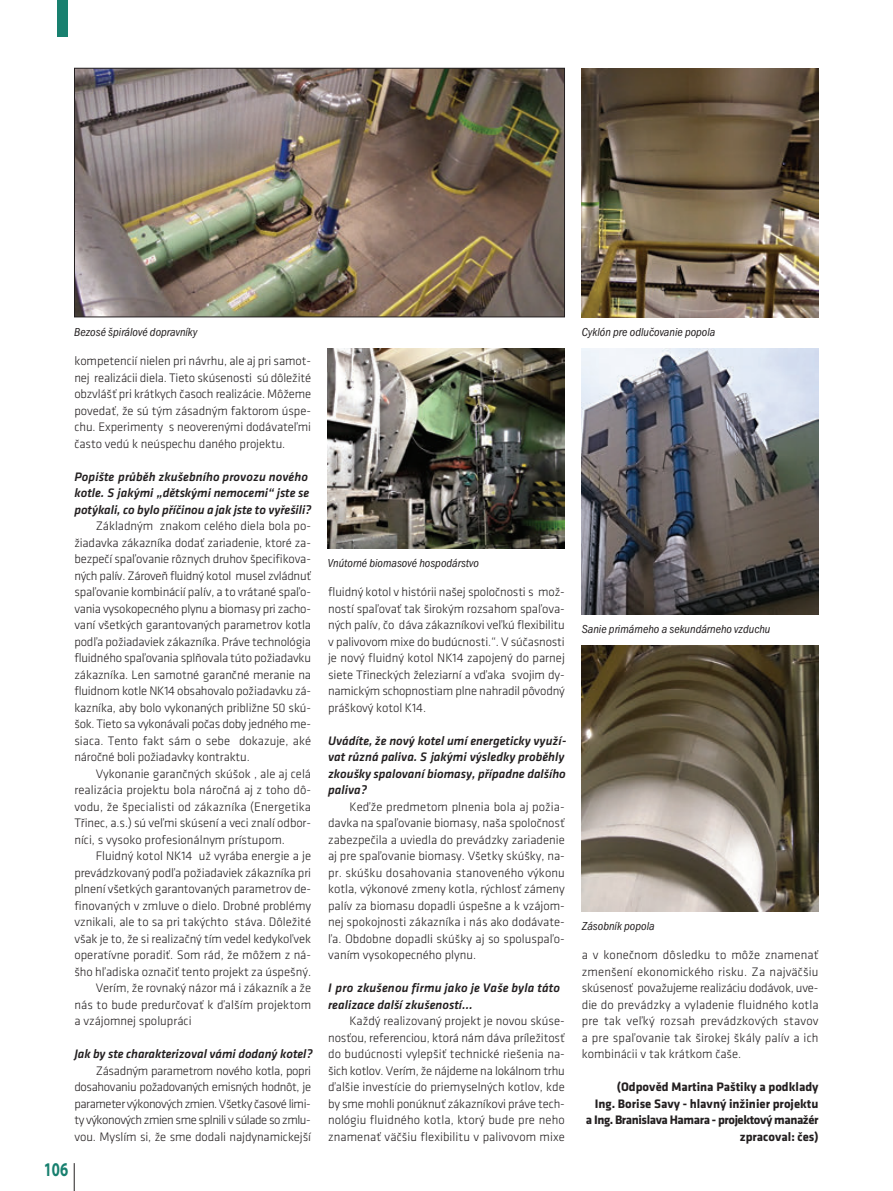
<style>
.page{position:relative;width:893px;height:1191px;background:#fff}
.page>*{position:absolute;margin:0;border:0;box-sizing:border-box;transform-origin:0 0}
.t1{font:700 semi-expanded 19.5px "Myriad Pro";color:#18806f;scale:.7 1}
.t2{font:300 12.75px/16.5px "Klavika";color:#231f20;text-align:justify}
.t3{font:italic 500 12.75px/16.5px "Klavika";color:#231f20}
.t4{font:700 12.75px/16.5px "Klavika";color:#231f20;text-align:right}
.t5{font:12px "Franklin Got Itc TOT Boo Con Ita";color:#231f20}
</style>
<div class="page">
<svg style="left:74px;top:1163px;width:1px;height:28px"></svg>
<div style="left:57px;top:0;width:11px;height:37px;background:#18806f"></div>
<img style="left:582px;top:68px;width:236px;height:249px">
<img style="left:582px;top:349px;width:236px;height:265px">
<img style="left:582px;top:646px;width:237px;height:265px">
<img style="left:328px;top:349px;width:237px;height:199px">
<img style="left:76px;top:70px;width:487px;height:245px">
<div style="left:74px;top:68px;width:491px;height:249px;border:1px solid #231f20"></div>
<p class="t5" style="left:74px;top:325px;width:125px">Bezosé špirálové dopravníky</p>
<p class="t2" style="left:74px;top:354px;width:238px">kompetencií nielen pri návrhu, ale aj pri samot&shy;nej realizácii diela. Tieto skúsenosti sú dôležité obzvlášť pri krátkych časoch realizácie. Môžeme povedať, že sú tým zásadným faktorom úspe&shy;chu. Experimenty s neoverenými dodávateľmi často vedú k neúspechu daného projektu.</p>
<p class="t3" style="left:74px;top:468px;width:239px">Popište průběh zkušebního provozu nového kotle. S jakými „dětskými nemocemi“ jste se potýkali, co bylo příčinou a jak jste to vyřešili?</p>
<p class="t2" style="left:74px;top:519px;width:238px;text-indent:21px">Základným znakom celého diela bola po&shy;žiadavka zákazníka dodať zariadenie, ktoré za&shy;bezpečí spaľovanie rôznych druhov špecifikova&shy;ných palív. Zároveň fluidný kotol musel zvládnuť spaľovanie kombinácií palív, a to vrátané spaľo&shy;vania vysokopecného plynu a biomasy pri zacho&shy;vaní všetkých garantovaných parametrov kotla podľa požiadaviek zákazníka. Práve technológia fluidného spaľovania splňovala túto požiadavku zákazníka. Len samotné garančné meranie na fluidnom kotle NK14 obsahovalo požiadavku zá&shy;kazníka, aby bolo vykonaných približne 50 skú&shy;šok. Tieto sa vykonávali počas doby jedného me&shy;siaca. Tento fakt sám o sebe dokazuje, aké náročné boli požiadavky kontraktu.</p>
<p class="t2" style="left:74px;top:766px;width:238px;text-indent:21px">Vykonanie garančných skúšok , ale aj celá realizácia projektu bola náročná aj z toho dô&shy;vodu, že špecialisti od zákazníka (Energetika Třinec, a.s.) sú veľmi skúsení a veci znalí odbor&shy;níci, s vysoko profesionálnym prístupom.</p>
<p class="t2" style="left:96px;top:849px;width:217px">Fluidný kotol NK14 už vyrába energie a je</p>
<p class="t2" style="left:74px;top:865px;width:238px">prevádzkovaný podľa požiadaviek zákazníka pri</p>
<p class="t2" style="left:74px;top:882px;width:238px">plnení všetkých garantovaných parametrov de-</p>
<p class="t2" style="left:74px;top:898px;width:238px">finovaných v zmluve o dielo. Drobné problémy</p>
<p class="t2" style="left:74px;top:915px;width:238px">vznikali, ale to sa pri takýchto stáva. Dôležité</p>
<p class="t2" style="left:74px;top:931px;width:238px">však je to, že si realizačný tím vedel kedykoľvek</p>
<p class="t2" style="left:74px;top:948px;width:238px">operatívne poradiť. Som rád, že môžem z ná-</p>
<p class="t2" style="left:74px;top:964px;width:238px">šho hľadiska označiť tento projekt za úspešný.</p>
<p class="t2" style="left:96px;top:981px;width:217px">Verím, že rovnaký názor má i zákazník a že</p>
<p class="t2" style="left:74px;top:997px;width:238px">nás to bude predurčovať k ďalším projektom</p>
<p class="t2" style="left:74px;top:1014px;width:119px">a vzájomnej spolupráci</p>
<p class="t3" style="left:74px;top:1046px;width:240px">Jak by ste charakterizoval vámi dodaný kotel?</p>
<p class="t2" style="left:74px;top:1063px;width:238px;text-indent:21px">Zásadným parametrom nového kotla, popri dosahovaniu požadovaných emisných hodnôt, je parameter výkonových zmien. Všetky časové limi&shy;ty výkonových zmien sme splnili v súlade so zmlu&shy;vou. Myslím si, že sme dodali najdynamickejší</p>
<h1 class="t1" style="left:44px;top:1156px;width:36px">106</h1>
<p class="t5" style="left:328px;top:556px;width:153px">Vnútorné biomasové hospodárstvo</p>
<p class="t2" style="left:328px;top:585px;width:238px">fluidný kotol v histórii našej spoločnosti s mož&shy;ností spaľovať tak širokým rozsahom spaľova&shy;ných palív, čo dáva zákazníkovi veľkú flexibilitu v palivovom mixe do budúcnosti.“. V súčasnosti je nový fluidný kotol NK14 zapojený do parnej siete Třineckých železiarní a vďaka svojim dy&shy;namickým schopnostiam plne nahradil pôvodný práškový kotol K14.</p>
<p class="t3" style="left:328px;top:732px;width:240px">Uvádíte, že nový kotel umí energeticky využí&shy;vat různá paliva. S jakými výsledky proběhly zkoušky spalovaní biomasy, případne dalšího paliva?</p>
<p class="t2" style="left:328px;top:799px;width:238px;text-indent:21px">Keďže predmetom plnenia bola aj požia&shy;davka na spaľovanie biomasy, naša spoločnosť zabezpečila a uviedla do prevádzky zariadenie aj pre spaľovanie biomasy. Všetky skúšky, na&shy;pr. skúšku dosahovania stanoveného výkonu kotla, výkonové zmeny kotla, rýchlosť zámeny palív za biomasu dopadli úspešne a k vzájom&shy;nej spokojnosti zákazníka i nás ako dodávate&shy;ľa. Obdobne dopadli skúšky aj so spoluspaľo&shy;vaním vysokopecného plynu.</p>
<p class="t3" style="left:328px;top:980px;width:233px">I pro zkušenou firmu jako je Vaše byla táto realizace další zkušeností…</p>
<p class="t2" style="left:328px;top:1014px;width:238px;text-indent:21px">Každý realizovaný projekt je novou skúse&shy;nosťou, referenciou, ktorá nám dáva príležitosť do budúcnosti vylepšiť technické riešenia na&shy;šich kotlov. Verím, že nájdeme na lokálnom trhu ďalšie investície do priemyselných kotlov, kde by sme mohli ponúknuť zákazníkovi práve tech&shy;nológiu fluidného kotla, ktorý bude pre neho znamenať väčšiu flexibilitu v palivovom mixe</p>
<p class="t5" style="left:582px;top:325px;width:135px">Cyklón pre odlučovanie popola</p>
<p class="t5" style="left:582px;top:622px;width:190px">Sanie primárneho a sekundárneho vzduchu</p>
<p class="t5" style="left:582px;top:919px;width:74px">Zásobník popola</p>
<p class="t2" style="left:582px;top:948px;width:238px">a v konečnom dôsledku to môže znamenať zmenšení ekonomického risku. Za najväčšiu skúsenosť považujeme realizáciu dodávok, uve&shy;die do prevádzky a vyladenie fluidného kotla pre tak veľký rozsah prevádzkových stavov a pre spaľovanie tak širokej škály palív a ich kombinácii v tak krátkom čaše.</p>
<p class="t4" style="left:586px;top:1079px;width:234px">(Odpověd Martina Paštiky a podklady<br>Ing. Borise Savy - hlavný inžinier projektu a Ing. Branislava Hamara - projektový manažér zpracoval: čes)</p>
</div>
